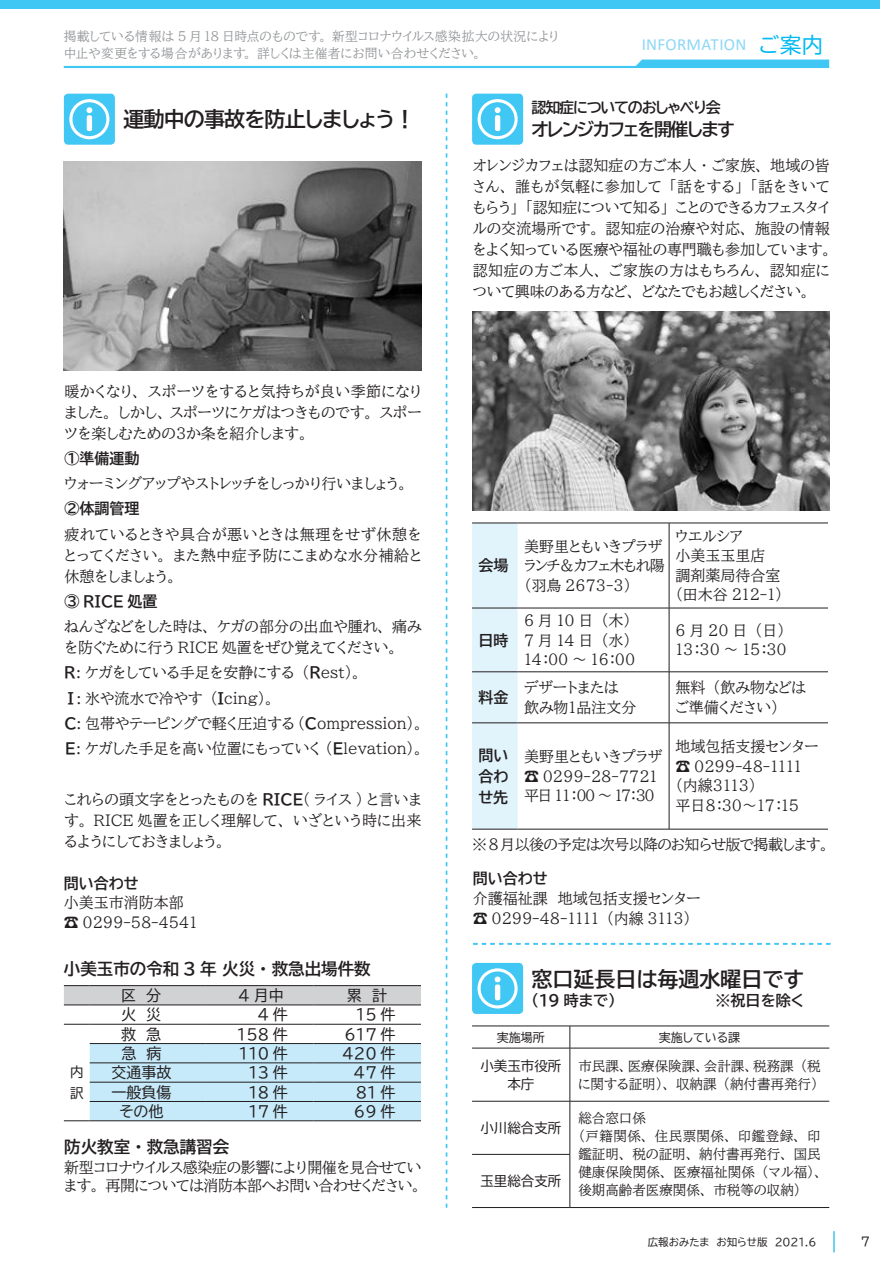
<style>
.page{position:relative;width:893px;height:1263px;background:#fff}
.page>*{position:absolute;margin:0;border:0;box-sizing:border-box;transform-origin:0 0}
.t1{font:21px "BIZ UDP Gothic Bold";letter-spacing:-.04em;color:#231f20}
.t2{font:21px "BIZ UDP Gothic Bold";color:#231f20}
.t3{font:18px "BIZ UDP Gothic Bold";letter-spacing:-.08em;color:#231f20}
.t4{font:16.95px "Calibri";letter-spacing:.015em;color:#8dd7f7}
.t5{font:16.5px "BIZ UDP Gothic Bold";color:#231f20}
.t6{font:15px/19.5px "BIZ UDP Mincho Medium";color:#231f20}
.t7{font:15px "BIZ UDP Gothic";color:#231f20}
.t8{font:15px/21px "BIZ UDP Gothic Bold";color:#231f20;text-align:justify}
.t9{font:15px/18px "BIZ UDP Mincho Medium";letter-spacing:-.025em;color:#231f20}
.t10{font:15px/19.5px "BIZ UDP Mincho Medium";letter-spacing:.125em;color:#231f20}
.t11{font:15px "BIZ UDP Mincho Medium";letter-spacing:-.04em;color:#231f20}
.t12{font:15px "BIZ UDP Gothic Bold";letter-spacing:-.08em;color:#231f20}
.t13{font:15px "BIZ UD Gothic Bold";color:#231f20}
.t14{font:13.5px/18px "BIZ UDP Mincho Medium";color:#231f20}
.t15{font:13.5px/18px "BIZ UDP Gothic";color:#231f20;text-align:center}
.t16{font:12.75px/17px "BIZ UDP Mincho Medium";letter-spacing:.015em;color:#939598}
.t17{font:12px "BIZ UDP Gothic";color:#231f20}
.t18{font:10.5px "BIZ UDP Gothic";color:#231f20}
.s1{font-family:"BIZ UDP Gothic";font-size:21.3px;color:#00baf1}
.s2{font-family:"BIZ UDP Gothic Bold"}
</style>
<div class="page">
<svg style="left:64px;top:60px;width:765px;height:8px"></svg>
<div style="left:0;top:0;width:880px;height:9px;background:#40c7f4"></div>
<hr style="left:833px;top:1231px;width:2px;height:21px;background:#00aeef">
<svg style="left:446px;top:94px;width:1px;height:1114px"></svg>
<div style="left:64px;top:94px;width:51px;height:51px;background:#40c7f4;border-radius:4px"></div>
<svg style="left:69px;top:99px;width:41px;height:40px"></svg>
<div style="left:87px;top:115px;width:5px;height:16px;background:#fff;border-radius:2px"></div>
<img style="left:64px;top:162px;width:358px;height:209px">
<hr style="left:472px;top:1026px;width:98px;height:1px;background:#231f20">
<hr style="left:570px;top:1026px;width:259px;height:1px;background:#231f20">
<svg style="left:570px;top:1026px;width:1px;height:22px"></svg>
<hr style="left:472px;top:1048px;width:98px;height:1px;background:#231f20">
<hr style="left:570px;top:1048px;width:259px;height:1px;background:#231f20">
<hr style="left:570px;top:1048px;width:1px;height:53px;background:#231f20">
<hr style="left:472px;top:1101px;width:98px;height:1px;background:#231f20">
<hr style="left:472px;top:1154px;width:98px;height:1px;background:#231f20">
<hr style="left:570px;top:1101px;width:259px;height:1px;background:#231f20">
<hr style="left:570px;top:1101px;width:1px;height:53px;background:#231f20">
<hr style="left:570px;top:1154px;width:1px;height:53px;background:#231f20">
<hr style="left:570px;top:1207px;width:259px;height:1px;background:#231f20">
<hr style="left:472px;top:1207px;width:98px;height:1px;background:#231f20">
<div style="left:472px;top:963px;width:51px;height:51px;background:#40c7f4;border-radius:4px"></div>
<svg style="left:477px;top:968px;width:41px;height:40px"></svg>
<div style="left:495px;top:984px;width:5px;height:16px;background:#fff;border-radius:2px"></div>
<svg style="left:64px;top:985px;width:357px;height:21px;background:#c3c3c5"></svg>
<hr style="left:90px;top:1005px;width:116px;height:1px;background:#231f20">
<hr style="left:206px;top:1005px;width:107px;height:1px;background:#231f20">
<hr style="left:313px;top:1005px;width:108px;height:1px;background:#231f20">
<svg style="left:64px;top:1024px;width:26px;height:1px"></svg>
<hr style="left:90px;top:1024px;width:116px;height:1px;background:#231f20">
<hr style="left:206px;top:1024px;width:107px;height:1px;background:#231f20">
<hr style="left:313px;top:1024px;width:108px;height:1px;background:#231f20">
<svg style="left:64px;top:1043px;width:357px;height:78px;background:#c1e0ee"></svg>
<hr style="left:90px;top:1120px;width:116px;height:1px;background:#231f20">
<div style="left:472px;top:94px;width:51px;height:51px;background:#40c7f4;border-radius:4px"></div>
<svg style="left:477px;top:99px;width:41px;height:40px"></svg>
<div style="left:495px;top:115px;width:5px;height:16px;background:#fff;border-radius:2px"></div>
<svg style="left:473px;top:943px;width:357px;height:2px"></svg>
<div style="left:472px;top:524px;width:46px;height:305px;background:#e1f4fc"></div>
<hr style="left:472px;top:523px;width:46px;height:1px;background:#231f20">
<hr style="left:518px;top:523px;width:151px;height:1px;background:#231f20">
<hr style="left:669px;top:523px;width:159px;height:1px;background:#231f20">
<hr style="left:669px;top:523px;width:1px;height:85px;background:#231f20">
<hr style="left:472px;top:608px;width:46px;height:1px;background:#231f20">
<hr style="left:518px;top:608px;width:151px;height:1px;background:#231f20">
<hr style="left:669px;top:608px;width:159px;height:1px;background:#231f20">
<hr style="left:669px;top:608px;width:1px;height:64px;background:#231f20">
<hr style="left:472px;top:671px;width:46px;height:1px;background:#231f20">
<hr style="left:518px;top:671px;width:151px;height:1px;background:#231f20">
<hr style="left:669px;top:671px;width:159px;height:1px;background:#231f20">
<hr style="left:669px;top:672px;width:1px;height:51px;background:#231f20">
<hr style="left:472px;top:722px;width:46px;height:1px;background:#231f20">
<hr style="left:518px;top:722px;width:151px;height:1px;background:#231f20">
<hr style="left:669px;top:722px;width:159px;height:1px;background:#231f20">
<hr style="left:669px;top:723px;width:1px;height:106px;background:#231f20">
<hr style="left:472px;top:829px;width:46px;height:1px;background:#231f20">
<hr style="left:518px;top:829px;width:151px;height:1px;background:#231f20">
<hr style="left:669px;top:829px;width:159px;height:1px;background:#231f20">
<img style="left:473px;top:311px;width:357px;height:199px">
<p class="t16" style="left:64px;top:28px;width:497px">掲載している情報は 5 月 18 日時点のものです。新型コロナウイルス感染拡大の状況により中止や変更をする場合があります。詳しくは主催者にお問い合わせください。</p>
<p class="t4" style="left:642px;top:33px;width:183px">INFORMATION <span class="s1">ご案内</span></p>
<h1 class="t1" style="left:123px;top:109px;width:294px">運動中の事故を防止しましょう！</h1>
<p class="t6" style="left:64px;top:380px;width:359px;line-height:21px;text-align:justify">暖かくなり、スポーツをすると気持ちが良い季節になりました。しかし、スポーツにケガはつきものです。スポーツを楽しむための３か条を紹介します。</p>
<p class="t8" style="left:64px;top:448px;width:76px">①準備運動</p>
<p class="t6" style="left:64px;top:474px;width:345px">ウォーミングアップやストレッチをしっかり行いましょう。</p>
<p class="t13" style="left:64px;top:501px;width:76px">②体調管理</p>
<p class="t6" style="left:64px;top:523px;width:359px;line-height:21px;text-align:justify">疲れているときや具合が悪いときは無理をせず休憩をとってください。また熱中症予防にこまめな水分補給と休憩をしましょう。</p>
<p class="t8" style="left:64px;top:591px;width:95px">③ RICE 処置</p>
<p class="t6" style="left:64px;top:616px;width:359px;line-height:21px">ねんざなどをした時は、ケガの部分の出血や腫れ、痛みを防ぐために行う RICE 処置をぜひ覚えてください。</p>
<p class="t6" style="left:64px;top:660px;width:360px;line-height:25.2px"><span class="s2">R</span>: ケガをしている手足を安静にする（<span class="s2">R</span>est）。<br><span class="s2">I</span> : 氷や流水で冷やす（<span class="s2">I</span>cing）。<br><span class="s2">C</span>: 包帯やテーピングで軽く圧迫する（<span class="s2">C</span>ompression）。<br><span class="s2">E</span>: ケガした手足を高い位置にもっていく（<span class="s2">E</span>levation）。</p>
<p class="t6" style="left:64px;top:788px;width:359px;line-height:21px;text-align:justify">これらの頭文字をとったものを <span class="s2">RICE</span>( ライス ) と言います。 RICE 処置を正しく理解して、いざという時に出来るようにしておきましょう。</p>
<p class="t8" style="left:64px;top:872px;width:76px">問い合わせ</p>
<p class="t6" style="left:64px;top:892px;width:135px">小美玉市消防本部☎ 0299-58-4541</p>
<p class="t12" style="left:532px;top:100px;width:190px">認知症についてのおしゃべり会</p>
<p class="t3" style="left:532px;top:121px;width:205px">オレンジカフェを開催します</p>
<p class="t6" style="left:473px;top:154px;width:360px;line-height:21px;text-align:justify">オレンジカフェは認知症の方ご本人・ご家族、地域の皆さん、誰もが気軽に参加して「話をする」「話をきいてもらう」「認知症について知る」ことのできるカフェスタイルの交流場所です。認知症の治療や対応、施設の情報をよく知っている医療や福祉の専門職も参加しています。認知症の方ご本人、ご家族の方はもちろん、認知症について興味のある方など、どなたでもお越しください。</p>
<p class="t8" style="left:478px;top:555px;width:31px">会場</p>
<p class="t8" style="left:478px;top:629px;width:31px">日時</p>
<p class="t6" style="left:524px;top:536px;width:142px">美野里ともいきプラザランチ＆カフェ木もれ陽（羽鳥 2673-3）</p>
<p class="t6" style="left:675px;top:526px;width:109px">ウエルシア<br>小美玉玉里店調剤薬局待合室（田木谷 212-1）</p>
<p class="t10" style="left:524px;top:611px;width:113px">6月10日（木）<br>7月14日（水）<br>14：00 ～ 16：00</p>
<p class="t6" style="left:675px;top:620px;width:113px">6月20日（日）<br>13：30 ～ 15：30</p>
<p class="t8" style="left:478px;top:687px;width:31px">料金</p>
<p class="t6" style="left:524px;top:678px;width:114px">デザートまたは飲み物１品注文分</p>
<p class="t6" style="left:675px;top:678px;width:132px">無料（飲み物などはご準備ください）</p>
<p class="t8" style="left:478px;top:744px;width:31px">問い合わせ先</p>
<p class="t6" style="left:524px;top:747px;width:140px">美野里ともいきプラザ☎ 0299-28-7721平日 11：00 ～ 17：30</p>
<p class="t6" style="left:675px;top:737px;width:145px">地域包括支援センター☎ 0299-48-1111　（内線３１１３）<br>平日８：３０～１７：１５</p>
<p class="t11" style="left:472px;top:837px;width:359px">※8月以後の予定は次号以降のお知らせ版で掲載します。</p>
<p class="t8" style="left:473px;top:868px;width:76px">問い合わせ</p>
<p class="t6" style="left:473px;top:888px;width:230px">介護福祉課　地域包括支援センター☎ 0299-48-1111 （内線 3113）</p>
<p class="t5" style="left:64px;top:960px;width:308px">小美玉市の令和 3 年火災・救急出場件数</p>
<h1 class="t2" style="left:532px;top:969px;width:274px">窓口延長日は毎週水曜日です</h1>
<p class="t7" style="left:121px;top:988px;width:42px">区　分</p>
<p class="t7" style="left:239px;top:988px;width:47px">4 月中</p>
<p class="t7" style="left:347px;top:988px;width:42px">累　計</p>
<p class="t8" style="left:532px;top:990px;width:274px">（19 時まで）　　　　　　　　　 ※祝日を除く</p>
<p class="t7" style="left:121px;top:1007px;width:42px">火　災</p>
<p class="t7" style="left:258px;top:1007px;width:32px">4件</p>
<p class="t7" style="left:356px;top:1007px;width:41px">15 件</p>
<p class="t7" style="left:121px;top:1026px;width:42px">救　急</p>
<p class="t7" style="left:237px;top:1026px;width:52px">158 件</p>
<p class="t7" style="left:344px;top:1026px;width:52px">617 件</p>
<p class="t17" style="left:497px;top:1031px;width:49px">実施場所</p>
<p class="t17" style="left:659px;top:1031px;width:83px">実施している課</p>
<p class="t15" style="left:480px;top:1057px;width:82px">小美玉市役所本庁</p>
<p class="t14" style="left:578px;top:1057px;width:244px">市民課、医療保険課、会計課、税務課（税に関する証明）、収納課（納付書再発行）</p>
<p class="t15" style="left:480px;top:1119px;width:82px">小川総合支所</p>
<p class="t14" style="left:578px;top:1109px;width:245px">総合窓口係<br>（戸籍関係、住民票関係、印鑑登録、印鑑証明、税の証明、納付書再発行、国民健康保険関係、医療福祉関係（マル福）、後期高齢者医療関係、市税等の収納）</p>
<p class="t7" style="left:121px;top:1046px;width:42px">急　病</p>
<p class="t7" style="left:239px;top:1046px;width:51px">110 件</p>
<p class="t7" style="left:343px;top:1046px;width:54px">420 件</p>
<p class="t7" style="left:111px;top:1065px;width:61px">交通事故</p>
<p class="t7" style="left:248px;top:1065px;width:41px">13 件</p>
<p class="t7" style="left:354px;top:1065px;width:43px">47 件</p>
<p class="t7" style="left:111px;top:1084px;width:61px">一般負傷</p>
<p class="t7" style="left:248px;top:1084px;width:41px">18 件</p>
<p class="t7" style="left:356px;top:1084px;width:41px">81 件</p>
<p class="t7" style="left:119px;top:1103px;width:46px">その他</p>
<p class="t7" style="left:248px;top:1103px;width:41px">17 件</p>
<p class="t7" style="left:354px;top:1103px;width:43px">69 件</p>
<p class="t15" style="left:70px;top:1061px;width:15px;line-height:21px;text-align:left">内訳</p>
<p class="t5" style="left:64px;top:1139px;width:166px">防火教室・救急講習会</p>
<p class="t9" style="left:64px;top:1158px;width:359px">新型コロナウイルス感染症の影響により開催を見合せています。再開については消防本部へお問い合わせください。</p>
<p class="t15" style="left:480px;top:1172px;width:82px">玉里総合支所</p>
<p class="t18" style="left:648px;top:1236px;width:170px">広報おみたま　お知らせ版　2021.6</p>
<p class="t17" style="left:861px;top:1236px;width:11px">7</p>
</div>
